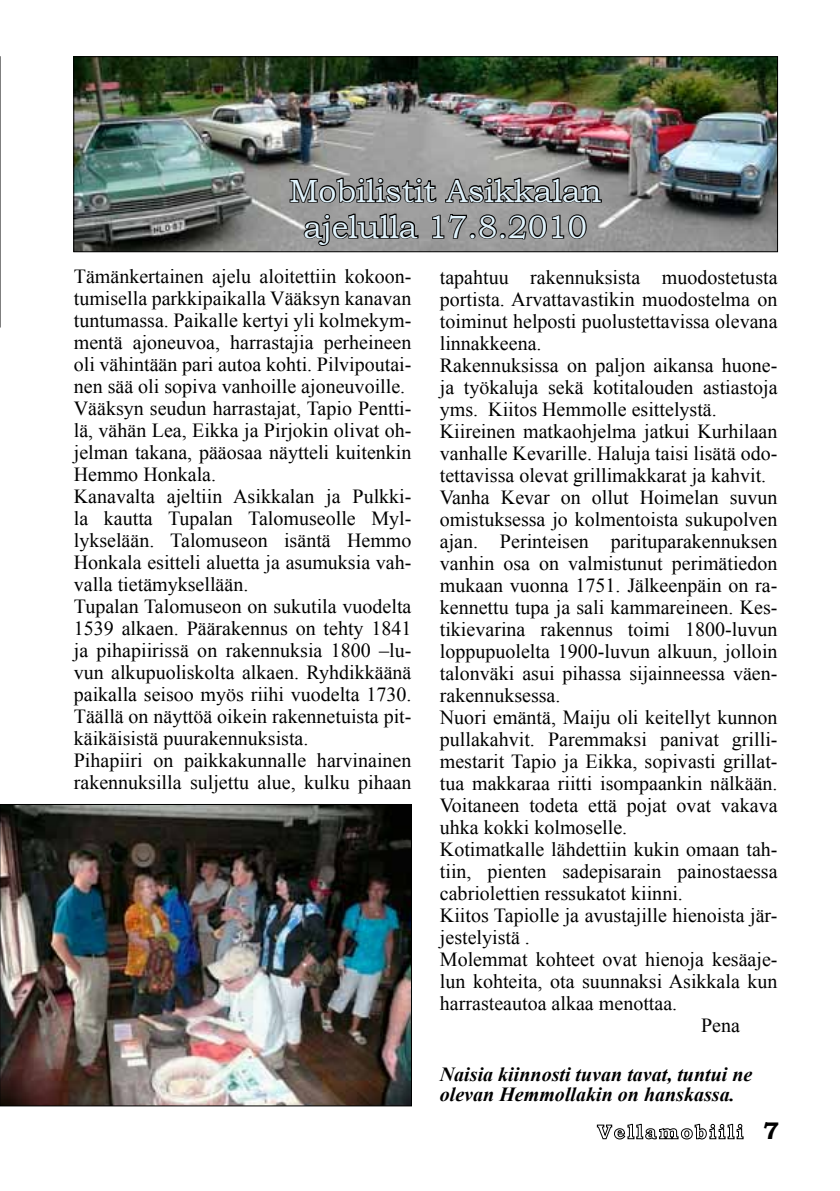
<style>
.page{position:relative;width:840px;height:1191px;background:#fff}
.page>*{position:absolute;margin:0;border:0;box-sizing:border-box;transform-origin:0 0}
.t1{font:32px/36px "Bookman Old Style";color:#e0f2fb;text-align:center}
.t2{font:700 24px "Bookman Old Style";color:#000}
.t3{font:20px/22px "Times New Roman";color:#000}
.t4{font:italic 700 20px/20px "Times New Roman";color:#000}
</style>
<div class="page">
<svg style="left:596px;top:1123px;width:147px;height:17px"></svg>
<svg style="left:0;top:56px;width:1px;height:271px"></svg>
<img style="left:75px;top:58px;width:700px;height:192px">
<div style="left:73px;top:56px;width:704px;height:196px;border:1px solid #000"></div>
<svg style="left:288px;top:171px;width:149px;height:33px;background:#666"></svg>
<svg style="left:444px;top:176px;width:158px;height:28px;background:#606060"></svg>
<svg style="left:302px;top:212px;width:117px;height:35px;background:#6b6b6b"></svg>
<svg style="left:430px;top:213px;width:157px;height:27px;background:#686868"></svg>
<img style="left:2px;top:806px;width:408px;height:298px">
<div style="left:0;top:804px;width:412px;height:302px;border:1px solid #000"></div>
<h1 class="t1" style="left:289px;top:173px;width:314px">Mobilistit Asikkalan ajelulla 17.8.2010</h1>
<p class="t3" style="left:439px;top:266px;width:339px">tapahtuu rakennuksista muodostetusta</p>
<p class="t3" style="left:439px;top:288px;width:339px">portista. Arvattavastikin muodostelma on</p>
<p class="t3" style="left:439px;top:310px;width:339px">toiminut helposti puolustettavissa olevana</p>
<p class="t3" style="left:439px;top:332px;width:103px">linnakkeena.</p>
<p class="t3" style="left:439px;top:354px;width:339px">Rakennuksissa on paljon aikansa huone-</p>
<p class="t3" style="left:439px;top:376px;width:339px">ja työkaluja sekä kotitalouden astiastoja</p>
<p class="t3" style="left:439px;top:398px;width:278px">yms. Kiitos Hemmolle esittelystä.</p>
<p class="t3" style="left:439px;top:420px;width:339px">Kiireinen matkaohjelma jatkui Kurhilaan</p>
<p class="t3" style="left:439px;top:442px;width:339px">vanhalle Kevarille. Haluja taisi lisätä odo-</p>
<p class="t3" style="left:439px;top:464px;width:328px">tettavissa olevat grillimakkarat ja kahvit.</p>
<p class="t3" style="left:439px;top:486px;width:339px">Vanha Kevar on ollut Hoimelan suvun</p>
<p class="t3" style="left:439px;top:508px;width:339px">omistuksessa jo kolmentoista sukupolven</p>
<p class="t3" style="left:439px;top:530px;width:339px">ajan. Perinteisen parituparakennuksen</p>
<p class="t3" style="left:439px;top:552px;width:339px">vanhin osa on valmistunut perimätiedon</p>
<p class="t3" style="left:439px;top:574px;width:339px">mukaan vuonna 1751. Jälkeenpäin on ra-</p>
<p class="t3" style="left:439px;top:596px;width:339px">kennettu tupa ja sali kammareineen. Kes-</p>
<p class="t3" style="left:439px;top:618px;width:339px">tikievarina rakennus toimi 1800-luvun</p>
<p class="t3" style="left:439px;top:640px;width:339px">loppupuolelta 1900-luvun alkuun, jolloin</p>
<p class="t3" style="left:439px;top:662px;width:339px">talonväki asui pihassa sijainneessa väen-</p>
<p class="t3" style="left:439px;top:684px;width:122px">rakennuksessa.</p>
<p class="t3" style="left:439px;top:706px;width:339px">Nuori emäntä, Maiju oli keitellyt kunnon</p>
<p class="t3" style="left:439px;top:728px;width:339px">pullakahvit. Paremmaksi panivat grilli-</p>
<p class="t3" style="left:439px;top:750px;width:339px">mestarit Tapio ja Eikka, sopivasti grillat-</p>
<p class="t3" style="left:439px;top:772px;width:339px">tua makkaraa riitti isompaankin nälkään.</p>
<p class="t3" style="left:439px;top:794px;width:339px">Voitaneen todeta että pojat ovat vakava</p>
<p class="t3" style="left:439px;top:816px;width:189px">uhka kokki kolmoselle.</p>
<p class="t3" style="left:439px;top:838px;width:339px">Kotimatkalle lähdettiin kukin omaan tah-</p>
<p class="t3" style="left:439px;top:860px;width:339px">tiin, pienten sadepisarain painostaessa</p>
<p class="t3" style="left:439px;top:882px;width:244px">cabriolettien ressukatot kiinni.</p>
<p class="t3" style="left:439px;top:904px;width:339px">Kiitos Tapiolle ja avustajille hienoista jär-</p>
<p class="t3" style="left:439px;top:926px;width:91px">jestelyistä .</p>
<p class="t3" style="left:439px;top:948px;width:339px">Molemmat kohteet ovat hienoja kesäaje-</p>
<p class="t3" style="left:439px;top:970px;width:339px">lun kohteita, ota suunnaksi Asikkala kun</p>
<p class="t3" style="left:439px;top:992px;width:239px">harrasteautoa alkaa menottaa.</p>
<p class="t3" style="left:700px;top:1014px;width:40px">Pena</p>
<p class="t4" style="left:439px;top:1064px;width:314px">Naisia kiinnosti tuvan tavat, tuntui ne olevan Hemmollakin on hanskassa.</p>
<p class="t3" style="left:74px;top:265px;width:339px">Tämänkertainen ajelu aloitettiin kokoon&shy;tumisella parkkipaikalla Vääksyn kanavan tuntumassa. Paikalle kertyi yli kolmekym&shy;mentä ajoneuvoa, harrastajia perheineen oli vähintään pari autoa kohti. Pilvipoutai&shy;nen sää oli sopiva vanhoille ajoneuvoille.<br>Vääksyn seudun harrastajat, Tapio Pentti&shy;lä, vähän Lea, Eikka ja Pirjokin olivat oh&shy;jelman takana, pääosaa näytteli kuitenkin Hemmo Honkala.<br>Kanavalta ajeltiin Asikkalan ja Pulkki&shy;la kautta Tupalan Talomuseolle Myl&shy;lykselään. Talomuseon isäntä Hemmo Honkala esitteli aluetta ja asumuksia vah&shy;valla tietämyksellään.<br>Tupalan Talomuseon on sukutila vuodelta 1539 alkaen. Päärakennus on tehty 1841 ja pihapiirissä on rakennuksia 1800 –lu&shy;vun alkupuoliskolta alkaen. Ryhdikkäänä paikalla seisoo myös riihi vuodelta 1730.<br>Täällä on näyttöä oikein rakennetuista pit&shy;käikäisistä puurakennuksista.<br>Pihapiiri on paikkakunnalle harvinainen rakennuksilla suljettu alue, kulku pihaan</p>
<p class="t2" style="left:762px;top:1113px;width:17px">7</p>
</div>
